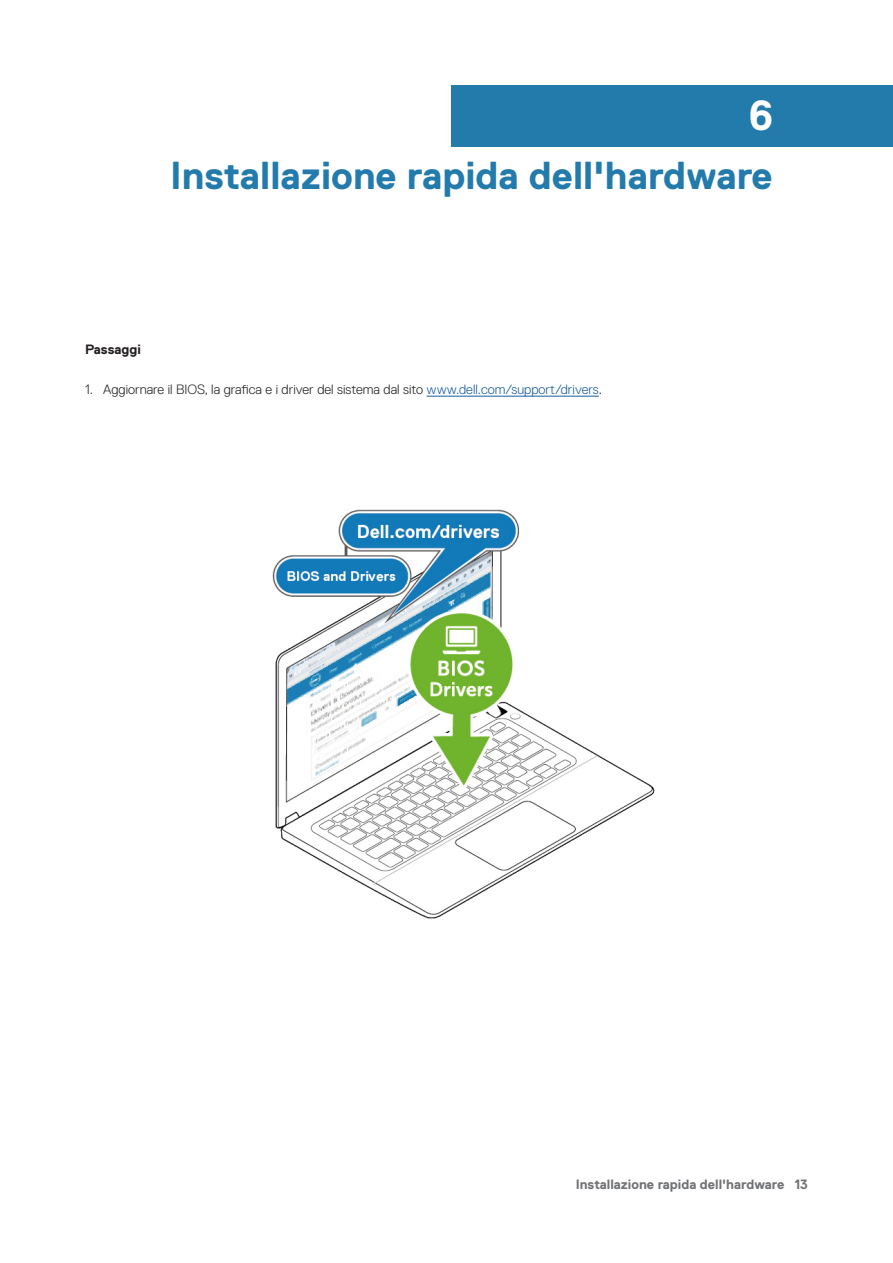
<style>
.page{position:relative;width:893px;height:1263px;background:#fff}
.page>*{position:absolute;margin:0;border:0;box-sizing:border-box;transform-origin:0 0}
.t1{font:700 42px "Dell Replica";color:#fff}
.標題{font:700 39px "Dell Replica";color:#237bac}
.段落樣式1{font:300 13.5px "Dell Replica";color:#231f20}
.t2{font:700 13.5px "Dell Replica";color:#707275}
.t3{font:700 13.5px "Dell Replica";color:#231f20}
.s1{color:#175d9e}
</style>
<div class="page">
<div style="left:451px;top:85px;width:442px;height:62px;background:#237bac"></div>
<hr style="left:427px;top:396px;width:172px;height:1px;background:#175d9e">
<img style="left:272px;top:509px;width:383px;height:410px">
<p class="t1" style="left:748px;top:92px;width:26px">6</p>
<p class="標題" style="left:170px;top:154px;width:604px">Installazione rapida dell'hardware</p>
<p class="t3" style="left:85px;top:342px;width:57px">Passaggi</p>
<p class="段落樣式1" style="left:85px;top:382px;width:518px">1. Aggiornare il BIOS, la grafica e i driver del sistema dal sito <span class="s1">www.dell.com/support/drivers</span>.</p>
<p class="t2" style="left:576px;top:1177px;width:234px">Installazione rapida dell'hardware 13</p>
</div>
